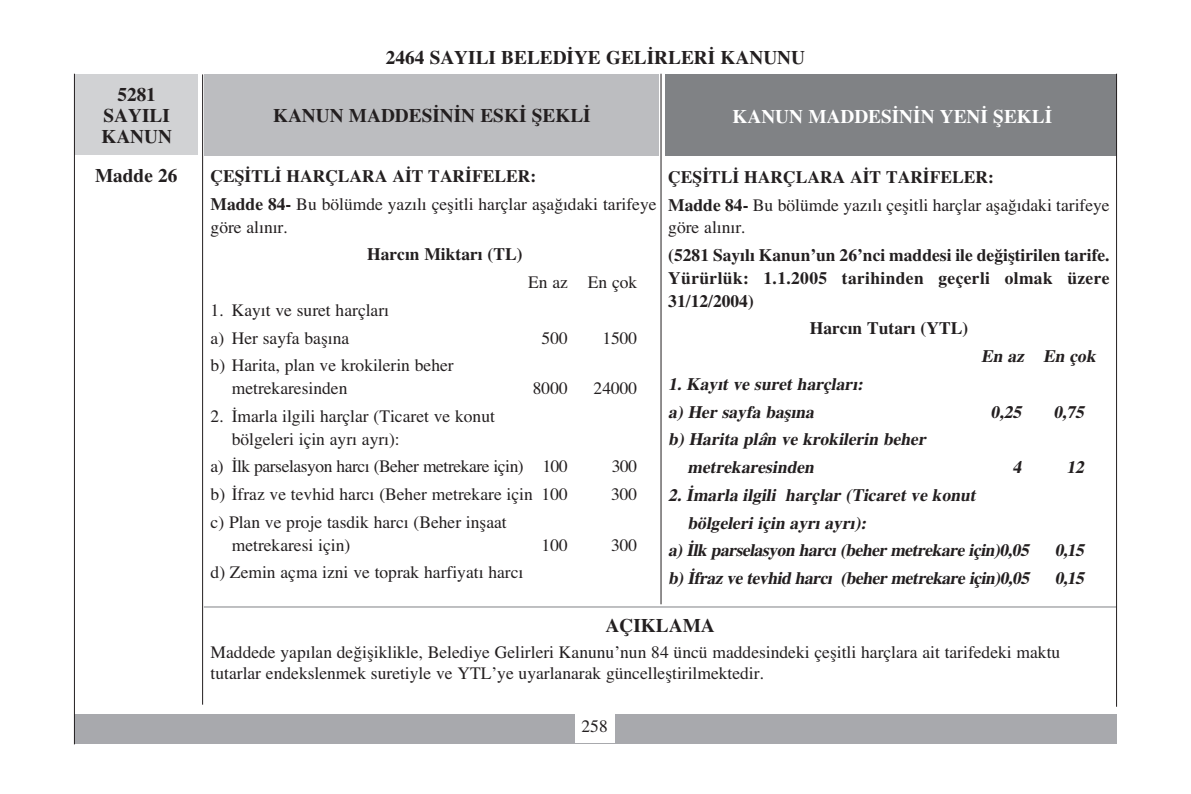
<style>
.page{position:relative;width:1191px;height:794px;background:#fff}
.page>*{position:absolute;margin:0;border:0;box-sizing:border-box;transform-origin:0 0}
.t1{font:700 19.25px/21px "Times Kill";color:#231f20;text-align:center}
.t2{font:700 19.25px "Times Kill";color:#fff}
.t3{font:17.5px/27.7px "Times Kill";color:#231f20}
.t4{font:italic 700 17.5px/27.7px "Times Kill";color:#231f20}
.t5{font:700 17.5px/22.8px "Times Kill";letter-spacing:.02em;color:#231f20;text-align:justify}
.t6{font:italic 700 17.5px "Times Kill";letter-spacing:-.025em;color:#231f20}
.t7{font:17.5px "Times Kill";letter-spacing:-.025em;color:#231f20}
.t8{font:700 17.5px "Times Kill";color:#231f20}
.s1{font-weight:700}
</style>
<div class="page">
<div style="left:665px;top:74px;width:451px;height:82px;background:#808285"></div>
<div style="left:204px;top:74px;width:454px;height:81px;background:#bcbdc0"></div>
<div style="left:74px;top:74px;width:124px;height:81px;background:#d1d2d4"></div>
<hr style="left:660px;top:74px;width:1px;height:530px;background:#231f20">
<div style="left:74px;top:714px;width:1042px;height:30px;background:#a8a9ad"></div>
<div style="left:575px;top:708px;width:39px;height:34px;background:#fff"></div>
<hr style="left:204px;top:606px;width:912px;height:1px;background:#808285">
<hr style="left:74px;top:74px;width:1px;height:670px;background:#231f20">
<hr style="left:1116px;top:74px;width:1px;height:632px;background:#231f20">
<hr style="left:202px;top:74px;width:1px;height:630px;background:#231f20">
<p class="t1" style="left:101px;top:84px;width:72px">5281<br>SAYILI<br>KANUN</p>
<p class="t1" style="left:386px;top:46px;width:421px">2464 SAYILI BELED‹YE GEL‹RLER‹ KANUNU</p>
<p class="t1" style="left:273px;top:105px;width:319px">KANUN MADDES‹N‹N ESK‹ fiEKL‹</p>
<p class="t2" style="left:732px;top:105px;width:321px">KANUN MADDES‹N‹N YEN‹ fiEKL‹</p>
<p class="t3" style="left:211px;top:162px;width:447px"><span class="s1">ÇEfi‹TL‹ HARÇLARA A‹T TAR‹FELER:<br>Madde 84-</span> Bu bölümde yaz›l› çeflitli harçlar afla¤›daki tarifeye</p>
<p class="t3" style="left:211px;top:213px;width:79px">göre al›n›r.</p>
<p class="t8" style="left:367px;top:244px;width:157px">Harc›n Miktar› (TL)</p>
<p class="t3" style="left:528px;top:268px;width:111px">En az En çok</p>
<p class="t3" style="left:211px;top:296px;width:180px">1. Kay›t ve suret harçlar› a) Her sayfa bafl›na</p>
<p class="t1" style="left:95px;top:165px;width:84px">Madde 26</p>
<p class="t3" style="left:668px;top:163px;width:443px"><span class="s1">ÇEfi‹TL‹ HARÇLARA A‹T TAR‹FELER:<br>Madde 84-</span> Bu bölümde yaz›l› çeflitli harçlar afla¤›daki tarifeye</p>
<p class="t3" style="left:668px;top:214px;width:79px">göre al›n›r.</p>
<p class="t5" style="left:668px;top:244px;width:443px">(5281 Say›l› Kanun’un 26’nci maddesi ile de¤ifltirilen tarife.<br>Yürürlük: 1.1.2005 tarihinden geçerli olmak üzere 31/12/2004)</p>
<p class="t8" style="left:809px;top:318px;width:160px">Harc›n Tutar› (YTL)</p>
<p class="t4" style="left:981px;top:342px;width:116px">En az En çok</p>
<p class="t4" style="left:668px;top:370px;width:196px">1. Kay›t ve suret harçlar›: a) Her sayfa bafl›na</p>
<p class="t3" style="left:541px;top:324px;width:28px">500</p>
<p class="t3" style="left:602px;top:324px;width:36px">1500</p>
<p class="t3" style="left:232px;top:354px;width:223px;line-height:22.8px;text-indent:-21px">b) Harita, plan ve krokilerin beher metrekaresinden</p>
<p class="t3" style="left:533px;top:374px;width:36px">8000</p>
<p class="t3" style="left:593px;top:374px;width:45px">24000</p>
<p class="t4" style="left:990px;top:398px;width:32px">0,25</p>
<p class="t4" style="left:1053px;top:398px;width:32px">0,75</p>
<p class="t3" style="left:232px;top:404px;width:265px;line-height:22.8px;text-indent:-21px">2. ‹marla ilgili harçlar (Ticaret ve konut bölgeleri için ayr› ayr›):</p>
<p class="t7" style="left:211px;top:456px;width:359px">a) ‹lk parselasyon harc› (Beher metrekare için) 100</p>
<p class="t3" style="left:612px;top:452px;width:27px">300</p>
<p class="t3" style="left:211px;top:480px;width:359px">b) ‹fraz ve tevhid harc› (Beher metrekare için 100</p>
<p class="t3" style="left:611px;top:480px;width:28px">300</p>
<p class="t3" style="left:232px;top:510px;width:276px;line-height:22.8px;text-indent:-21px">c) Plan ve proje tasdik harc› (Beher inflaat metrekaresi için)</p>
<p class="t4" style="left:687px;top:425px;width:240px;text-indent:-19px">b) Harita plân ve krokilerin beher metrekaresinden</p>
<p class="t4" style="left:1012px;top:453px;width:10px">4</p>
<p class="t4" style="left:1066px;top:453px;width:19px">12</p>
<p class="t4" style="left:668px;top:481px;width:309px">2. ‹marla ilgili harçlar (Ticaret ve konut</p>
<p class="t4" style="left:687px;top:508px;width:180px">bölgeleri için ayr› ayr›):</p>
<p class="t6" style="left:668px;top:540px;width:362px">a) ‹lk parselasyon harc› (beher metrekare için)0,05</p>
<p class="t4" style="left:1054px;top:536px;width:31px">0,15</p>
<p class="t6" style="left:668px;top:567px;width:362px">b) ‹fraz ve tevhid harc› (beher metrekare için)0,05</p>
<p class="t4" style="left:1054px;top:564px;width:31px">0,15</p>
<p class="t3" style="left:541px;top:530px;width:28px">100</p>
<p class="t3" style="left:611px;top:530px;width:28px">300</p>
<p class="t3" style="left:211px;top:558px;width:314px">d) Zemin açma izni ve toprak harfiyat› harc›</p>
<p class="t1" style="left:605px;top:615px;width:111px">AÇIKLAMA</p>
<p class="t3" style="left:211px;top:641px;width:851px;line-height:21px">Maddede yap›lan de¤ifliklikle, Belediye Gelirleri Kanunu’nun 84 üncü maddesindeki çeflitli harçlara ait tarifedeki maktu tutarlar endekslenmek suretiyle ve YTL’ye uyarlanarak güncellefltirilmektedir.</p>
<p class="t3" style="left:581px;top:712px;width:28px">258</p>
</div>
